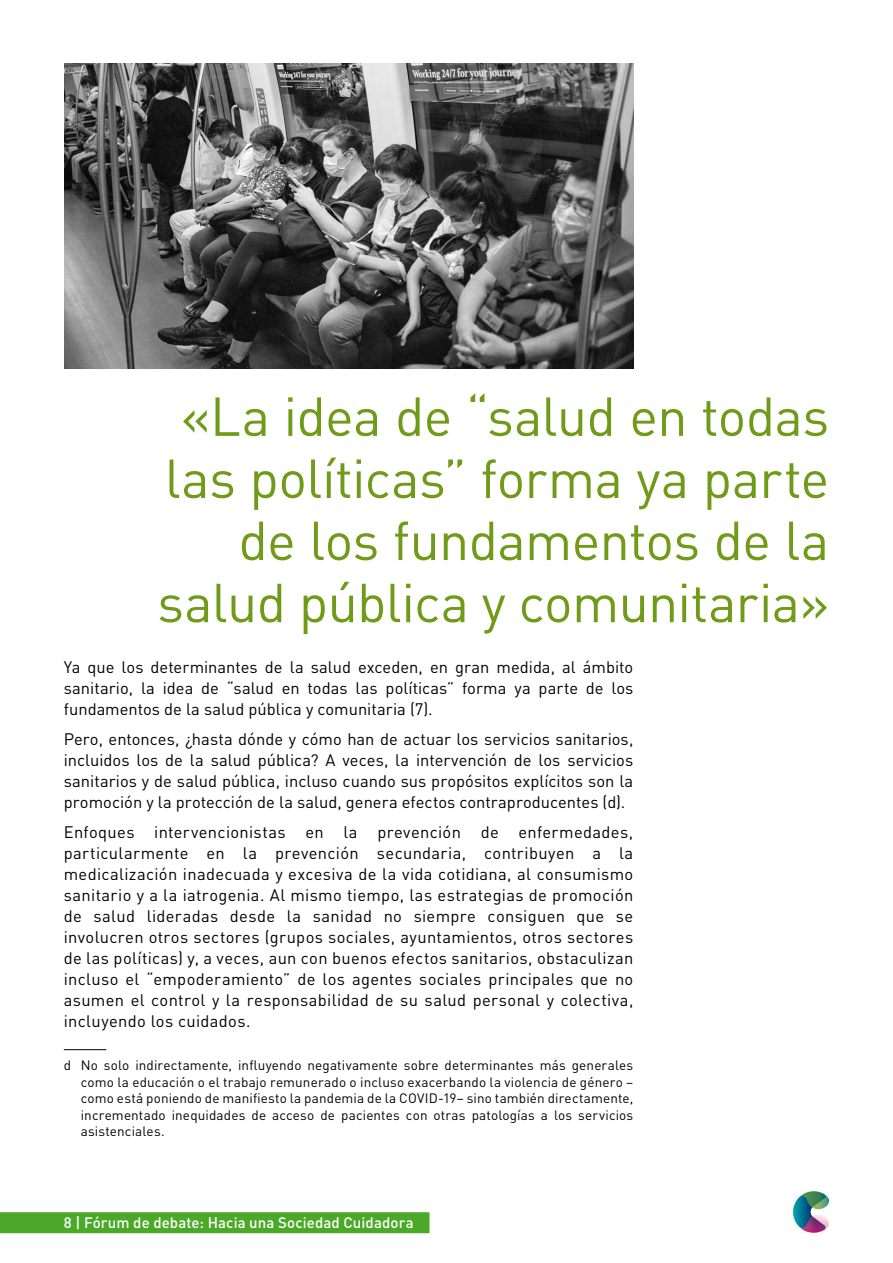
<style>
.page{position:relative;width:893px;height:1263px;background:#fff}
.page>*{position:absolute;margin:0;border:0;box-sizing:border-box;transform-origin:0 0}
.t1{font:54px/62.1px "DIN Pro";letter-spacing:-.015em;color:#6f9b19;text-align:right}
.t2{font:16.5px/21px "DIN Pro";letter-spacing:.005em;color:#000;text-align:justify}
.t3{font:500 15px "DIN Pro";letter-spacing:.005em;color:#fff}
.t4{font:13.5px/16.5px "DIN Pro";letter-spacing:.01em;color:#000;text-align:justify}
</style>
<div class="page">
<img style="left:793px;top:1191px;width:37px;height:42px">
<img style="left:65px;top:64px;width:568px;height:304px">
<hr style="left:64px;top:1049px;width:42px;height:1px;background:#000">
<div style="left:0;top:1212px;width:429px;height:21px;background:#4ba829"></div>
<h1 class="t1" style="left:157px;top:383px;width:673px">«La idea de “salud en todas las políticas” forma ya parte de los fundamentos de la salud pública y comunitaria»</h1>
<p class="t2" style="left:64px;top:656px;width:571px">Ya que los determinantes de la salud exceden, en gran medida, al ámbito sanitario, la idea de “salud en todas las políticas” forma ya parte de los fundamentos de la salud pública y comunitaria (7).</p>
<p class="t2" style="left:64px;top:728px;width:571px">Pero, entonces, ¿hasta dónde y cómo han de actuar los servicios sanitarios, incluidos los de la salud pública? A veces, la intervención de los servicios sanitarios y de salud pública, incluso cuando sus propósitos explícitos son la promoción y la protección de la salud, genera efectos contraproducentes (d).</p>
<p class="t2" style="left:64px;top:821px;width:571px">Enfoques intervencionistas en la prevención de enfermedades, particularmente en la prevención secundaria, contribuyen a la medicalización inadecuada y excesiva de la vida cotidiana, al consumismo sanitario y a la iatrogenia. Al mismo tiempo, las estrategias de promoción de salud lideradas desde la sanidad no siempre consiguen que se involucren otros sectores (grupos sociales, ayuntamientos, otros sectores de las políticas) y, a veces, aun con buenos efectos sanitarios, obstaculizan incluso el “empoderamiento” de los agentes sociales principales que no asumen el control y la responsabilidad de su salud personal y colectiva, incluyendo los cuidados.</p>
<p class="t4" style="left:81px;top:1057px;width:554px;text-indent:-17px">d No solo indirectamente, influyendo negativamente sobre determinantes más generales como la educación o el trabajo remunerado o incluso exacerbando la violencia de género – como está poniendo de manifiesto la pandemia de la COVID-19– sino también directamente, incrementado inequidades de acceso de pacientes con otras patologías a los servicios asistenciales.</p>
<p class="t3" style="left:64px;top:1212px;width:351px">8 | Fórum de debate: Hacia una Sociedad Cuidadora</p>
</div>
